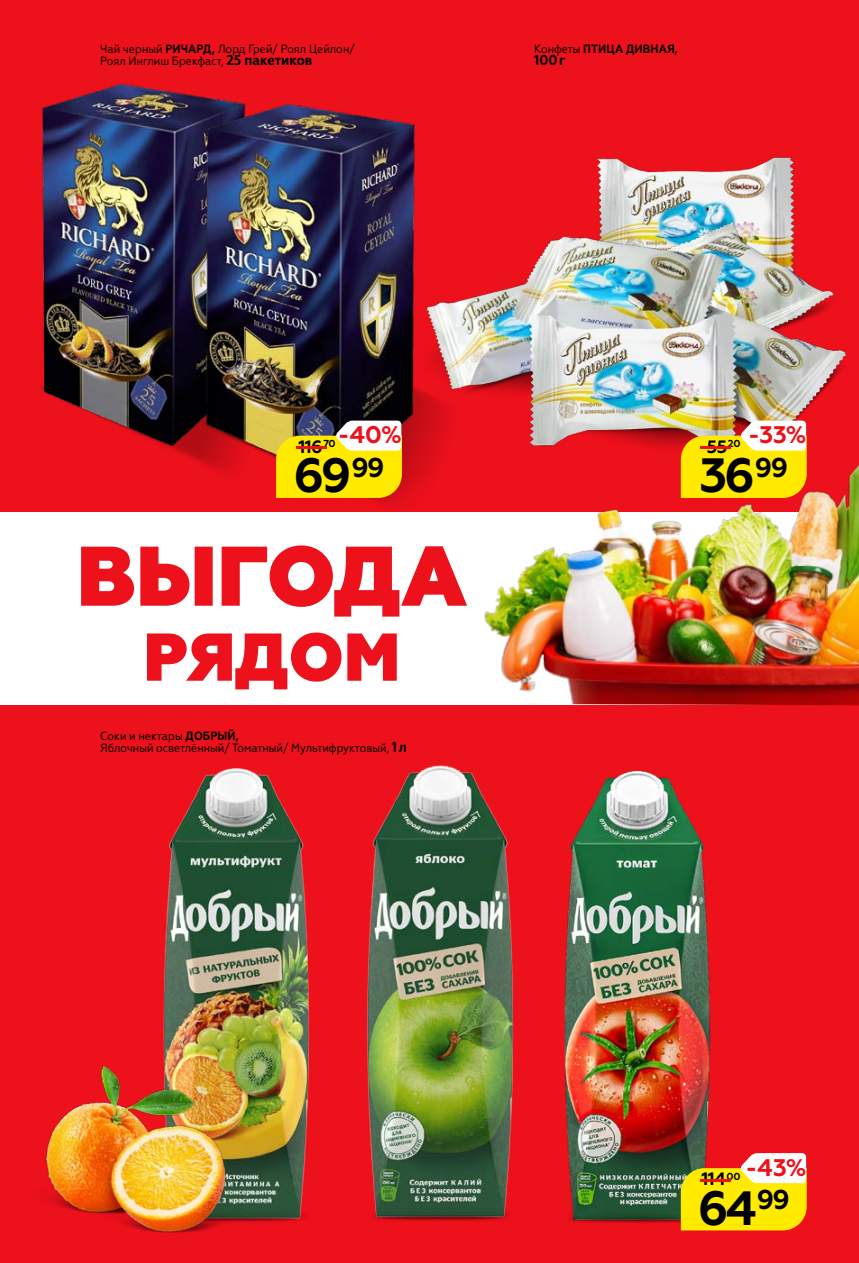
<style>
.page{position:relative;width:859px;height:1263px;background:#ed111c}
.page>*{position:absolute;margin:0;border:0;box-sizing:border-box;transform-origin:0 0}
.t1{font:800 84.45px "Geometria";color:#ed111c}
.t2{font:800 67.5px "Geometria";color:#ed111c}
.t3{font:700 48.15px "Geometria";color:#000}
.t4{font:700 24px "Geometria";color:#ed111c}
.t5{font:700 17.85px "Geometria";letter-spacing:-.03em;color:#000}
.t6{font:700 14.4px "Geometria Narrow";color:#000}
.t7{font:12px/12px "Geometria Narrow";color:#000}
.t8{font:700 12px "Geometria Narrow";letter-spacing:.01em;color:#000}
.s1{font-weight:700}
.s2{font-weight:700;font-size:14.4px}
.s3{font-weight:400}
.s4{color:#ed111c}
</style>
<div class="page">
<div style="left:0;top:513px;width:859px;height:192px;background:#fff"></div>
<img style="left:484px;top:465px;width:375px;height:240px">
<img style="left:680px;top:1229px;width:62px;height:2px">
<img style="left:163px;top:768px;width:146px;height:454px">
<img style="left:807px;top:464px;width:52px;height:12px">
<img style="left:596px;top:157px;width:199px;height:54px">
<img style="left:428px;top:211px;width:424px;height:254px">
<img style="left:40px;top:83px;width:197px;height:362px">
<img style="left:229px;top:324px;width:255px;height:189px">
<img style="left:165px;top:102px;width:263px;height:382px">
<img style="left:237px;top:1149px;width:33px;height:73px">
<img style="left:45px;top:1061px;width:192px;height:172px">
<img style="left:367px;top:765px;width:146px;height:456px">
<img style="left:564px;top:770px;width:147px;height:459px">
<svg style="left:276px;top:421px;width:126px;height:77px;background:#eedd39"></svg>
<svg style="left:681px;top:421px;width:126px;height:77px;background:#f7df37"></svg>
<svg style="left:681px;top:1153px;width:126px;height:77px;background:#f3d534"></svg>
<p class="t7" style="left:100px;top:43px;width:256px">Чай черный <span class="s1">РИЧАРД,</span> Лорд Грей/ Роял Цейлон/<br>Роял Инглиш Брекфаст, <span class="s2">25 пакетиков</span></p>
<p class="t8" style="left:534px;top:42px;width:145px"><span class="s3">Конфеты</span> ПТИЦА ДИВНАЯ,</p>
<p class="t6" style="left:534px;top:52px;width:33px">100г</p>
<h3 class="t4" style="left:338px;top:420px;width:66px">-40%</h3>
<h3 class="t3" style="left:293px;top:447px;width:93px">69<sup>99</sup></h3>
<h3 class="t5" style="left:286px;top:436px;width:51px"><span class="s4">-</span>116<sup>70</sup></h3>
<h1 class="t1" style="left:77px;top:526px;width:392px">ВЫГОДА</h1>
<h2 class="t2" style="left:143px;top:617px;width:258px">РЯДОМ</h2>
<p class="t7" style="left:100px;top:729px;width:308px">Соки и нектары <span class="s1">ДОБРЫЙ,<br></span>Яблочный осветлённый/ Томатный/ Мультифруктовый, <span class="s2">1л</span></p>
<h3 class="t4" style="left:748px;top:420px;width:60px">-33%</h3>
<h3 class="t3" style="left:699px;top:447px;width:90px">36<sup>99</sup></h3>
<h3 class="t5" style="left:691px;top:436px;width:51px"><span class="s4">-</span>55<sup>20</sup></h3>
<h3 class="t4" style="left:745px;top:1153px;width:63px">-43%</h3>
<h3 class="t3" style="left:698px;top:1179px;width:94px">64<sup>99</sup></h3>
<h3 class="t5" style="left:691px;top:1168px;width:51px"><span class="s4">-</span>114<sup>00</sup></h3>
</div>
